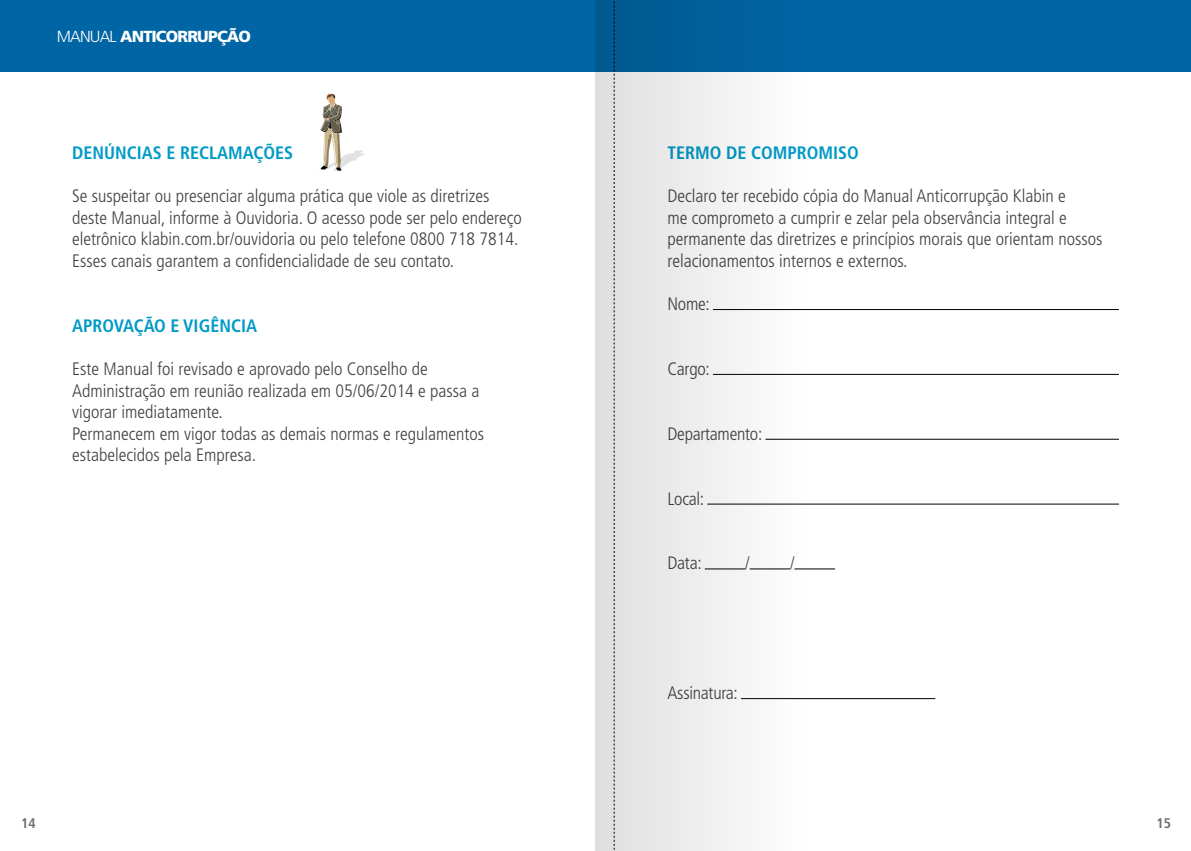
<style>
.page{position:relative;width:1191px;height:851px;background:#fff}
.page>*{position:absolute;margin:0;border:0;box-sizing:border-box;transform-origin:0 0}
.t1{font:300 condensed 18px/21.6px "Frutiger LT Std";color:#414042}
.t2{font:700 condensed 18px "Frutiger LT Std";color:#009ac7}
.t3{font:900 16px "Frutiger LT Std";letter-spacing:-.05em;color:#fff}
.t4{font:700 condensed 14px "Frutiger LT Std";color:#6d6e71}
.s1{font-weight:300}
</style>
<div class="page">
<div style="left:0;top:0;width:1191px;height:71px;background:#0065a4"></div>
<hr style="left:713px;top:309px;width:406px;height:1px;background:#000">
<hr style="left:713px;top:374px;width:406px;height:1px;background:#000">
<hr style="left:765px;top:438px;width:354px;height:1px;background:#000">
<hr style="left:707px;top:503px;width:412px;height:1px;background:#000">
<hr style="left:741px;top:698px;width:194px;height:1px;background:#000">
<svg style="left:319px;top:94px;width:46px;height:77px"></svg>
<svg style="left:595px;top:0;width:306px;height:850px"></svg>
<svg style="left:614px;top:0;width:1px;height:850px"></svg>
<p class="t3" style="left:57px;top:26px;width:196px"><span class="s1">MANUAL</span> ANTICORRUPÇÃO</p>
<p class="t2" style="left:72px;top:142px;width:120px">DENÚNCIAS ERECLAMAÇÕES</p>
<p class="t1" style="left:72px;top:185px;width:451px">Se suspeitar ou presenciar alguma prática que viole as diretrizes deste Manual, informe à Ouvidoria. O acesso pode ser pelo endereço eletrônico klabin.com.br/ouvidoria ou pelo telefone 0800 718 7814.<br>Esses canais garantem a confidencialidade de seu contato.</p>
<p class="t2" style="left:72px;top:315px;width:186px">APROVAÇÃO E VI GÊNCIA</p>
<p class="t1" style="left:72px;top:358px;width:414px">Este Manual foi revisado e aprovado pelo Conselho de Administração em reunião realizada em 05/06/2014 e passa a vigorar imediatamente.<br>Permanecem em vigor todas as demais normas e regulamentos estabelecidos pela Empresa.</p>
<p class="t2" style="left:667px;top:142px;width:12px">TERMO</p>
<p class="t2" style="left:726px;top:142px;width:38px">DE COM</p>
<p class="t2" style="left:787px;top:142px;width:22px">PROM</p>
<p class="t2" style="left:833px;top:142px;width:16px">ISO</p>
<p class="t1" style="left:667px;top:185px;width:436px">Declaro ter recebido cópia do Manual Anticorrupção Klabin e<br>me comprometo a cumprir e zelar pela observância integral e permanente das diretrizes e princípios morais que orientam nossos relacionamentos internos e externos.</p>
<p class="t1" style="left:667px;top:293px;width:44px">Nome:</p>
<p class="t1" style="left:667px;top:358px;width:44px">Cargo:</p>
<p class="t1" style="left:667px;top:423px;width:96px">Departamento:</p>
<p class="t1" style="left:667px;top:487px;width:38px">Local:</p>
<p class="t1" style="left:667px;top:552px;width:36px">Data:</p>
<p class="t1" style="left:745px;top:552px;width:6px">/</p>
<p class="t1" style="left:790px;top:552px;width:6px">/</p>
<p class="t1" style="left:667px;top:682px;width:72px">Assinatura:</p>
<p class="t4" style="left:21px;top:814px;width:16px">14</p>
<p class="t4" style="left:1156px;top:814px;width:16px">15</p>
</div>
